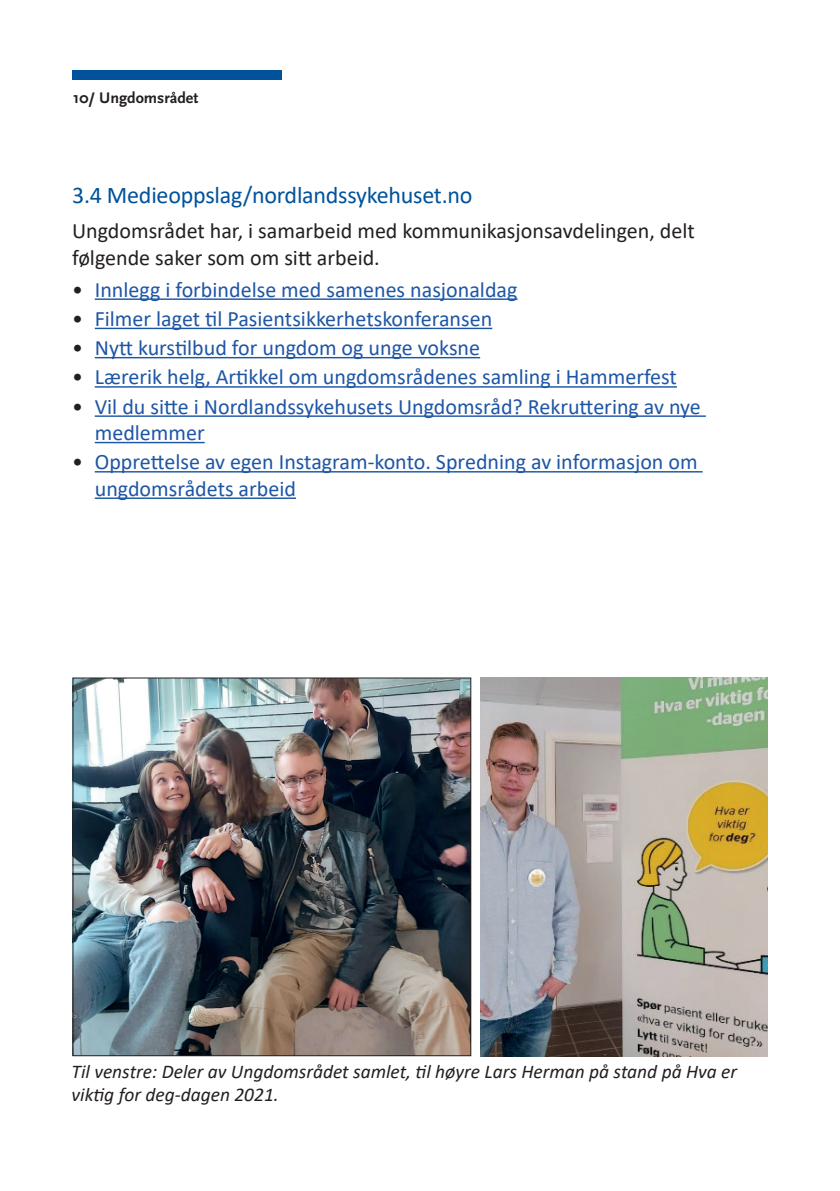
<style>
.page{position:relative;width:840px;height:1191px;background:#fff}
.page>*{position:absolute;margin:0;border:0;box-sizing:border-box;transform-origin:0 0}
.t1{font:24px "Calibri";letter-spacing:-.01em;color:#01529b}
.t2{font:22px/26.4px "Calibri";color:#1e56a6}
.t3{font:22px/26.4px "Calibri";color:#231f20}
.t4{font:italic 19.4px/23.4px "Calibri";color:#231f20}
.t5{font:700 16px "Scala Sans OT";color:#231f20}
.s1{color:#231f20}
</style>
<div class="page">
<div style="left:71px;top:71px;width:210px;height:9px;background:#01529b"></div>
<hr style="left:95px;top:298px;width:422px;height:2px;background:#1e56a6">
<hr style="left:95px;top:328px;width:397px;height:1px;background:#1e56a6">
<hr style="left:95px;top:357px;width:385px;height:1px;background:#1e56a6">
<hr style="left:95px;top:386px;width:581px;height:1px;background:#1e56a6">
<hr style="left:95px;top:415px;width:610px;height:2px;background:#1e56a6">
<hr style="left:95px;top:442px;width:110px;height:1px;background:#1e56a6">
<hr style="left:95px;top:471px;width:607px;height:1px;background:#1e56a6">
<hr style="left:95px;top:497px;width:201px;height:2px;background:#1e56a6">
<img style="left:75px;top:679px;width:394px;height:375px">
<div style="left:73px;top:677px;width:398px;height:379px;border:1px solid #231f20"></div>
<img style="left:480px;top:677px;width:287px;height:379px">
<p class="t5" style="left:73px;top:89px;width:127px">10/ Ungdomsrådet</p>
<p class="t1" style="left:72px;top:179px;width:402px">3.4 Medieoppslag/nordlandssykehuset.no</p>
<p class="t3" style="left:72px;top:217px;width:624px">Ungdomsrådet har, i samarbeid med kommunikasjonsavdelingen, delt følgende saker som om sitt arbeid.</p>
<p class="t2" style="left:72px;top:276px;width:446px"><span class="s1">•</span> Innlegg i forbindelse med samenes nasjonaldag</p>
<p class="t2" style="left:72px;top:305px;width:421px"><span class="s1">•</span> Filmer laget til Pasientsikkerhetskonferansen</p>
<p class="t2" style="left:72px;top:334px;width:409px"><span class="s1">•</span> Nytt kurstilbud for ungdom og unge voksne</p>
<p class="t2" style="left:72px;top:363px;width:606px"><span class="s1">•</span> Lærerik helg, Artikkel om ungdomsrådenes samling i Hammerfest</p>
<p class="t2" style="left:95px;top:392px;width:607px;text-indent:-23px"><span class="s1">•</span> Vil du sitte i Nordlandssykehusets Ungdomsråd? Rekruttering av nye medlemmer</p>
<p class="t2" style="left:95px;top:448px;width:604px;text-indent:-23px"><span class="s1">•</span> Opprettelse av egen Instagram-konto. Spredning av informasjon om ungdomsrådets arbeid</p>
<p class="t4" style="left:71px;top:1059px;width:666px">Til venstre: Deler av Ungdomsrådet samlet, til høyre Lars Herman på stand på Hva er viktig for deg-dagen 2021.</p>
</div>
